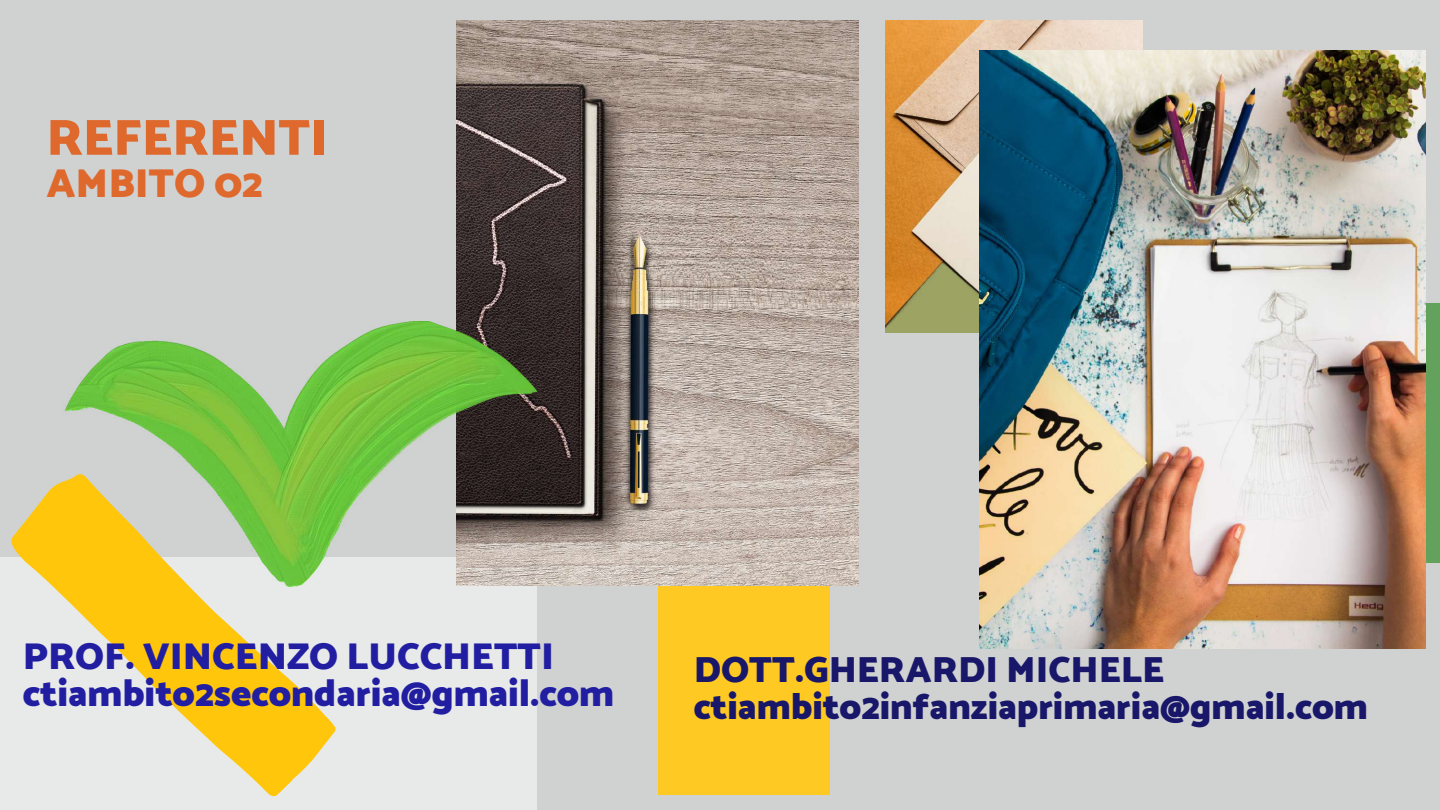
<style>
.page{position:relative;width:1440px;height:810px;background:#d0d2d1}
.page>*{position:absolute;margin:0;border:0;box-sizing:border-box;transform-origin:0 0}
.t1{font:900 51px "Catamaran";color:#df682d}
.t2{font:900 41px "Catamaran";color:#df682d}
.t3{font:900 38px/37.5px "Catamaran";color:#211ea2}
.t4{font:900 37px/36.8px "Catamaran";color:#191769}
</style>
<div class="page">
<img style="left:886px;top:20px;width:257px;height:312px">
<div style="left:1177px;top:303px;width:263px;height:259px;background:#62a25d"></div>
<div style="left:658px;top:531px;width:172px;height:264px;background:#ffc924"></div>
<img style="left:979px;top:50px;width:446px;height:599px">
<div style="left:0;top:557px;width:537px;height:253px;background:#e8e9e9"></div>
<img style="left:456px;top:20px;width:403px;height:566px">
<img style="left:64px;top:321px;width:473px;height:265px">
<svg style="left:11px;top:454px;width:333px;height:343px"></svg>
<h1 class="t1" style="left:46px;top:99px;width:283px">REFERENTI</h1>
<p class="t2" style="left:46px;top:152px;width:218px">AMBITO 02</p>
<p class="t3" style="left:23px;top:639px;width:593px">PROF. VINCENZO LUCCHETTI ctiambito2secondaria@gmail.com</p>
<p class="t4" style="left:694px;top:652px;width:676px">DOTT.GHERARDI MICHELE ctiambito2infanziaprimaria@gmail.com</p>
</div>
